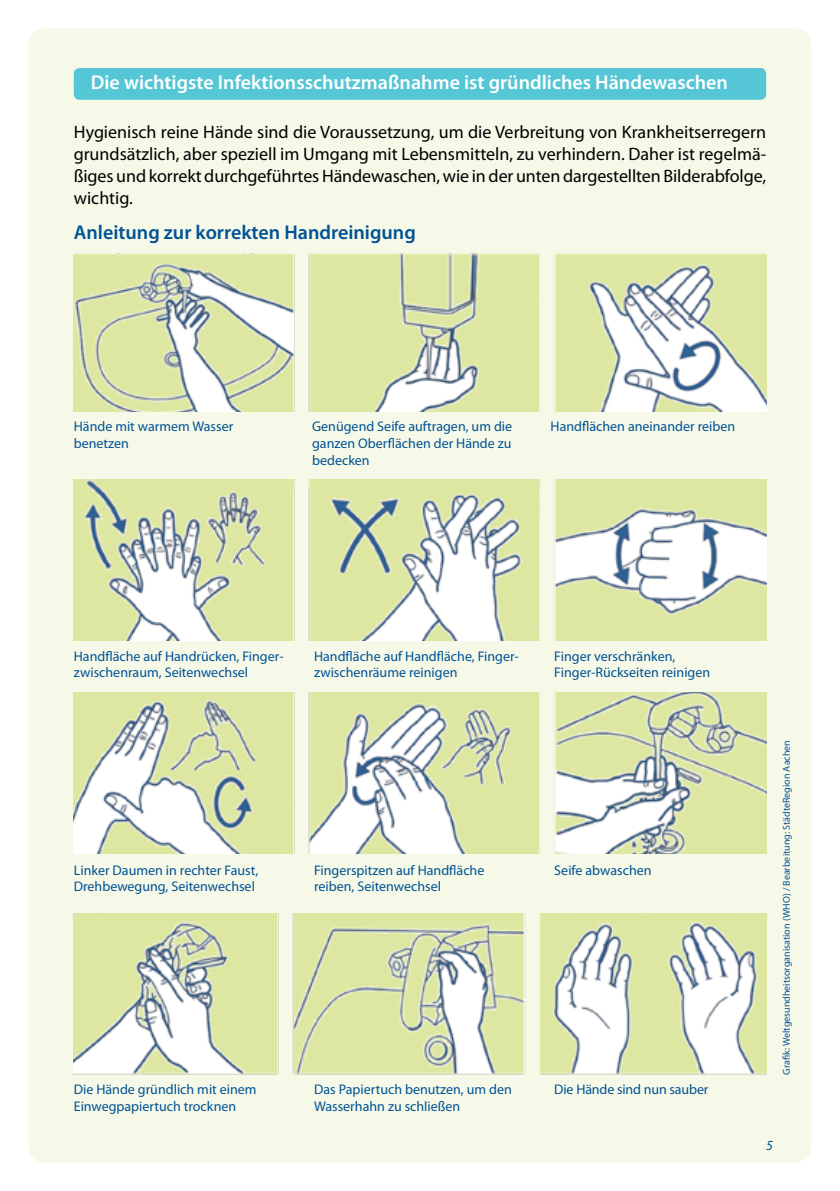
<style>
.page{position:relative;width:840px;height:1191px;background:#fff}
.page>*{position:absolute;margin:0;border:0;box-sizing:border-box;transform-origin:0 0}
.t1{font:600 20px "Myriad Pro";color:#fff}
.t2{font:600 20px "Myriad Pro";color:#005295}
.t3{font:18px/22px "Myriad Pro";letter-spacing:-.005em;color:#000;text-align:justify}
.t4{font:14px/16.8px "Myriad Pro";color:#005295}
.t5{font:italic 14px "Myriad Pro";color:#005295}
.t6{font:10px "Myriad Pro";color:#005295}
</style>
<div class="page">
<div style="left:28px;top:28px;width:783px;height:1134px;background:#f6f9e8;border-radius:17px"></div>
<div style="left:74px;top:68px;width:691px;height:32px;background:#54c6d5;border-radius:6px"></div>
<img style="left:74px;top:253px;width:691px;height:158px">
<img style="left:74px;top:480px;width:691px;height:161px">
<img style="left:74px;top:692px;width:691px;height:161px">
<img style="left:74px;top:913px;width:691px;height:161px">
<h1 class="t1" style="left:91px;top:71px;width:638px">Die wichtigste Infektionsschutzmaßnahme ist gründliches Händewaschen</h1>
<p class="t3" style="left:74px;top:121px;width:693px">Hygienisch reine Hände sind die Voraussetzung, um die Verbreitung von Krankheitserregern grundsätzlich, aber speziell im Umgang mit Lebensmitteln, zu verhindern. Daher ist regelmä&shy;ßiges und korrekt durchgeführtes Händewaschen, wie in der unten dargestellten Bilderabfolge, wichtig.</p>
<h1 class="t2" style="left:74px;top:222px;width:343px">Anleitung zur korrekten Handreinigung</h1>
<p class="t4" style="left:74px;top:418px;width:161px">Hände mit warmem Wasser benetzen</p>
<p class="t4" style="left:312px;top:418px;width:201px;text-align:justify">Genügend Seife auftragen, um die ganzen Oberflächen der Hände zu bedecken</p>
<p class="t4" style="left:550px;top:418px;width:186px">Handflächen aneinander reiben</p>
<p class="t4" style="left:74px;top:648px;width:211px">Handfläche auf Handrücken, Finger&shy;zwischenraum, Seitenwechsel</p>
<p class="t4" style="left:314px;top:648px;width:206px">Handfläche auf Handfläche, Finger&shy;zwischenräume reinigen</p>
<p class="t4" style="left:554px;top:648px;width:157px">Finger verschränken,<br>Finger-Rückseiten reinigen</p>
<p class="t4" style="left:74px;top:861px;width:186px">Linker Daumen in rechter Faust,<br>Drehbewegung, Seitenwechsel</p>
<p class="t4" style="left:314px;top:861px;width:172px">Fingerspitzen auf Handfläche reiben, Seitenwechsel</p>
<p class="t4" style="left:554px;top:861px;width:99px">Seife abwaschen</p>
<p class="t4" style="left:74px;top:1081px;width:184px">Die Hände gründlich mit einem<br>Einwegpapiertuch trocknen</p>
<p class="t4" style="left:314px;top:1081px;width:199px">Das Papiertuch benutzen, um den<br>Wasserhahn zu schließen</p>
<p class="t4" style="left:554px;top:1081px;width:155px">Die Hände sind nun sauber</p>
<p class="t6" style="left:780px;top:1074px;width:336px;rotate:-90deg">Grafik: Weltgesundheitsorganisation (WHO) / Bearbeitung: StädteRegion Aachen</p>
<p class="t5" style="left:765px;top:1138px;width:8px">5</p>
</div>
